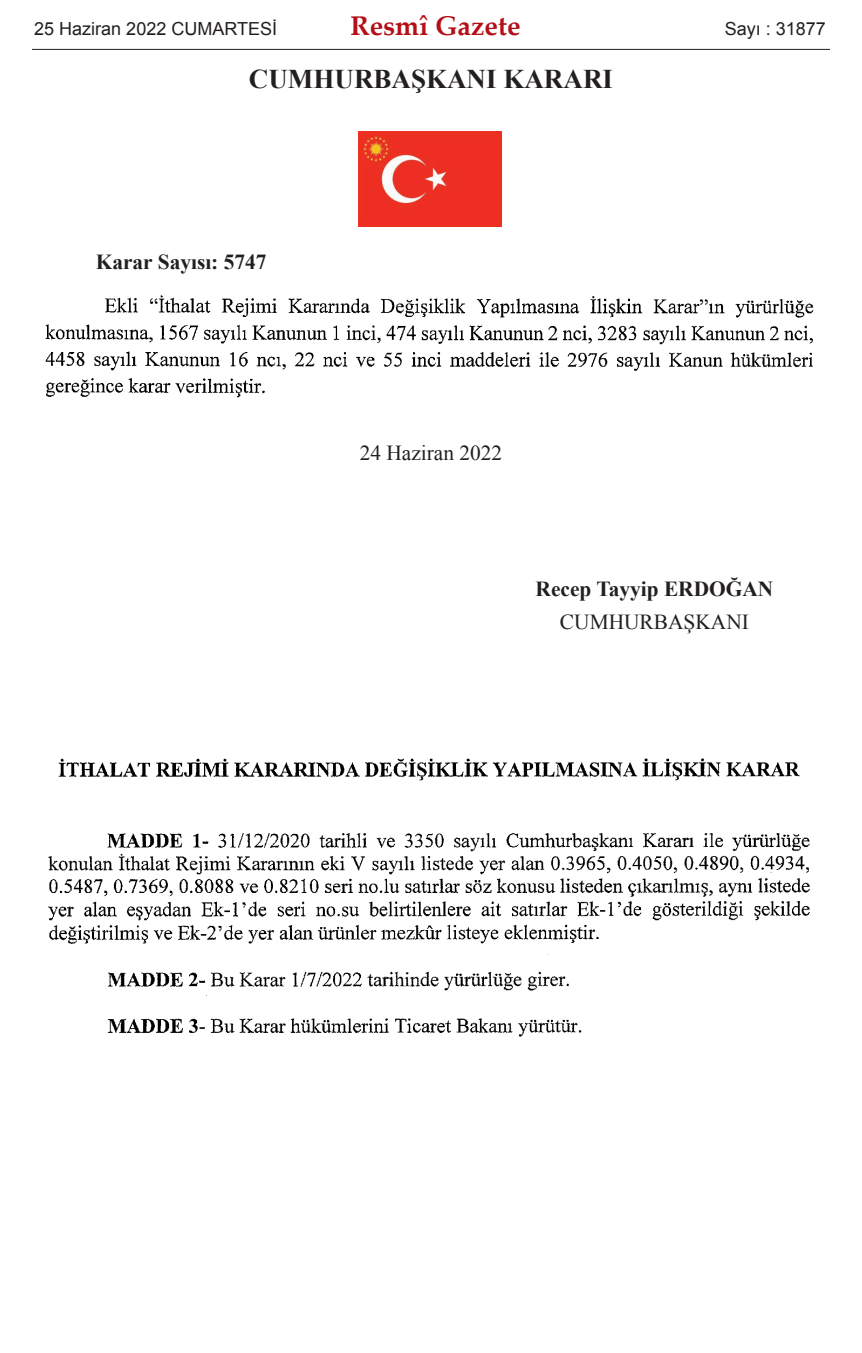
<style>
.page{position:relative;width:862px;height:1353px;background:#fff}
.page>*{position:absolute;margin:0;border:0;box-sizing:border-box;transform-origin:0 0}
.t1{font:700 27px "Times New Roman";color:#231f20}
.t2{font:700 27px "Palatino Linotype";color:#b40e16}
.t3{font:700 21.38px "Times New Roman";color:#231f20}
.t4{font:21.38px "Times New Roman";color:#231f20}
.t5{font:18px "Arial";color:#231f20}
</style>
<div class="page">
<img style="left:358px;top:131px;width:143px;height:96px">
<img style="left:45px;top:295px;width:769px;height:103px">
<img style="left:48px;top:758px;width:762px;height:279px">
<hr style="left:32px;top:49px;width:797px;height:1px;background:#231f20">
<p class="t5" style="left:34px;top:18px;width:244px">25 Haziran 2022 CUMARTESİ</p>
<p class="t2" style="left:350px;top:15px;width:171px">Resmî Gazete</p>
<p class="t5" style="left:724px;top:18px;width:103px">Sayı : 31877</p>
<p class="t1" style="left:249px;top:64px;width:365px">CUMHURBAŞKANI KARARI</p>
<p class="t3" style="left:96px;top:250px;width:172px">Karar Sayısı: 5747</p>
<p class="t4" style="left:359px;top:441px;width:144px">24 Haziran 2022</p>
<p class="t3" style="left:535px;top:576px;width:239px">Recep Tayyip ERDOĞAN</p>
<p class="t4" style="left:559px;top:610px;width:190px">CUMHURBAŞKANI</p>
</div>
